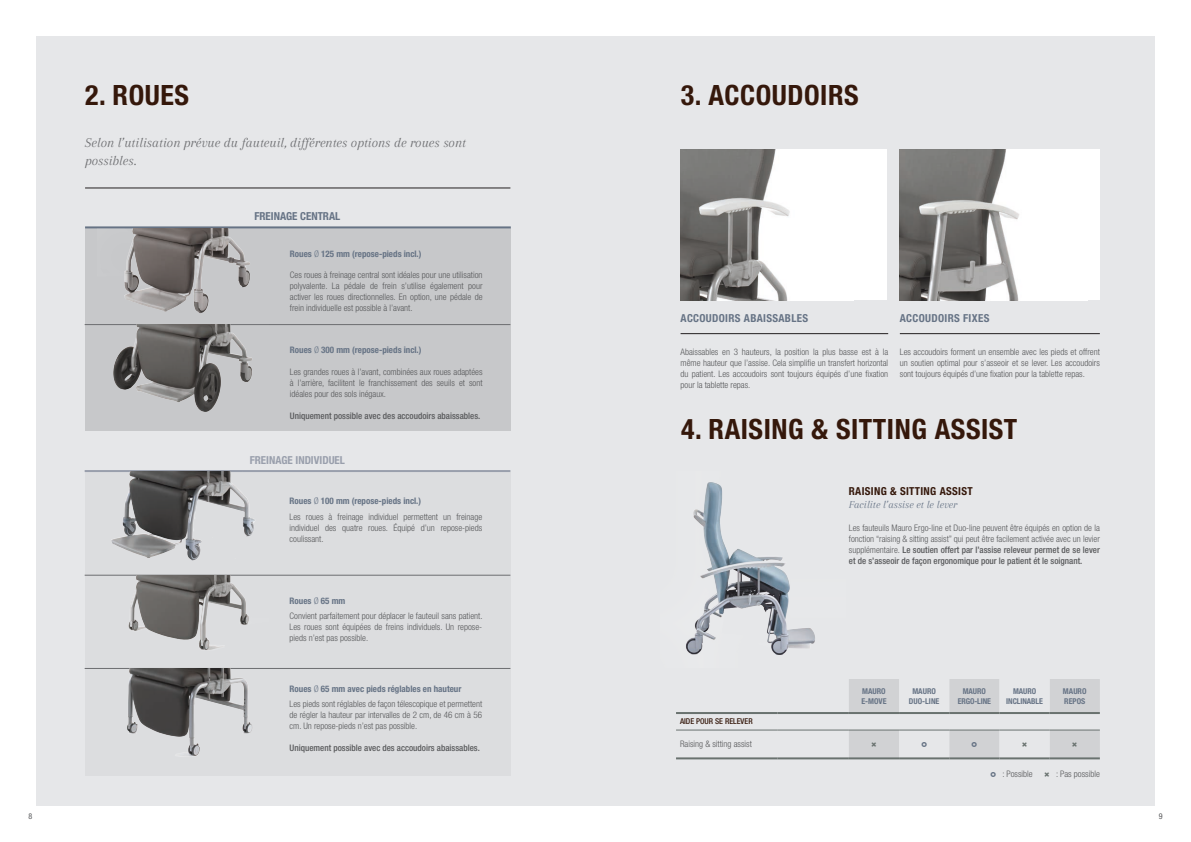
<style>
.page{position:relative;width:1191px;height:842px;background:#fff}
.page>*{position:absolute;margin:0;border:0;box-sizing:border-box;transform-origin:0 0}
.t1{font:700 condensed 28px "Helvetica Neue LT Std";letter-spacing:.02em;color:#35180b}
.t2{font:italic 14px/18px "Arapey";color:#6c6d70}
.t3{font:700 condensed 11px "Helvetica Neue LT Std";letter-spacing:.03em;color:#667385}
.t4{font:italic 11px "Arapey";color:#667385}
.t5{font:700 condensed 11px "Helvetica Neue LT Std";letter-spacing:.03em;color:#35180b}
.t6{font:700 condensed 11px "Helvetica Neue LT Std";color:#999fac}
.t7{font:700 condensed 11px "Helvetica Neue LT Std";color:#667385}
.lopende_tekst{font:300 condensed 9px/11px "Helvetica Neue LT Std";color:#57585a;text-align:justify}
.Body_2{font:700 condensed 9px "Helvetica Neue LT Std";color:#667385}
.t8{font:500 condensed 9px "Helvetica Neue LT Std";color:#57585a}
.t9{font:700 condensed 8px/9.6px "Helvetica Neue LT Std";color:#667385}
.t10{font:500 condensed 8px "Helvetica Neue LT Std";color:#35180b}
.t11{font:condensed 8px "Helvetica Neue LT Std";color:#57585a}
.s1{font-weight:300}
.s2{font-weight:500}
</style>
<div class="page">
<div style="left:36px;top:36px;width:1119px;height:770px;background:#e6e7e9"></div>
<div style="left:85px;top:228px;width:426px;height:203px;background:#c7c8ca"></div>
<div style="left:85px;top:472px;width:425px;height:304px;background:#dcdddf"></div>
<hr style="left:85px;top:226px;width:426px;height:2px;background:#667385">
<hr style="left:85px;top:470px;width:425px;height:2px;background:#999fac">
<hr style="left:85px;top:324px;width:425px;height:1px;background:#6c6d70">
<hr style="left:85px;top:575px;width:425px;height:1px;background:#6c6d70">
<hr style="left:85px;top:668px;width:425px;height:1px;background:#6c6d70">
<div style="left:680px;top:150px;width:206px;height:150px;background:#fff"></div>
<img style="left:680px;top:150px;width:110px;height:150px">
<div style="left:900px;top:150px;width:199px;height:150px;background:#fff"></div>
<img style="left:900px;top:150px;width:119px;height:150px">
<img style="left:686px;top:482px;width:129px;height:173px">
<hr style="left:680px;top:333px;width:208px;height:1px;background:#231f20">
<hr style="left:900px;top:333px;width:199px;height:1px;background:#231f20">
<hr style="left:85px;top:188px;width:425px;height:1px;background:#231f20">
<hr style="left:676px;top:730px;width:101px;height:1px;background:#69726f">
<hr style="left:777px;top:730px;width:72px;height:1px;background:#69726f">
<hr style="left:676px;top:757px;width:101px;height:2px;background:#69726f">
<hr style="left:777px;top:757px;width:72px;height:2px;background:#69726f">
<hr style="left:849px;top:757px;width:50px;height:2px;background:#69726f">
<hr style="left:899px;top:757px;width:50px;height:2px;background:#69726f">
<hr style="left:949px;top:757px;width:50px;height:2px;background:#69726f">
<hr style="left:999px;top:757px;width:50px;height:2px;background:#69726f">
<hr style="left:1049px;top:757px;width:50px;height:2px;background:#69726f">
<hr style="left:676px;top:712px;width:101px;height:2px;background:#69726f">
<hr style="left:777px;top:712px;width:72px;height:2px;background:#69726f">
<img style="left:113px;top:333px;width:139px;height:79px">
<img style="left:97px;top:472px;width:172px;height:178px">
<img style="left:127px;top:668px;width:125px;height:88px">
<img style="left:97px;top:228px;width:172px;height:105px">
<svg style="left:849px;top:679px;width:250px;height:79px"></svg>
<p class="t1" style="left:85px;top:78px;width:105px">2. ROUES</p>
<p class="t2" style="left:85px;top:134px;width:382px">Selon l’utilisation prévue du fauteuil, différentes options de roues sont possibles.</p>
<p class="t7" style="left:254px;top:209px;width:87px">FREINAGE CENTRAL</p>
<p class="Body_2" style="left:290px;top:248px;width:133px">Roues <span class="s1">Ø</span> 125 mm (repose-pieds incl.)</p>
<p class="lopende_tekst" style="left:290px;top:269px;width:194px">Ces roues à freinage central sont idéales pour une utilisation polyvalente. La pédale de frein s’utilise également pour activer les roues directionnelles. En option, une pédale de frein individuelle est possible à l’avant.</p>
<p class="Body_2" style="left:290px;top:344px;width:133px">Roues <span class="s1">Ø</span> 300 mm (repose-pieds incl.)</p>
<p class="lopende_tekst" style="left:290px;top:366px;width:194px">Les grandes roues à l’avant, combinées aux roues adaptées à l’arrière, facilitent le franchissement des seuils et sont idéales pour des sols inégaux.</p>
<p class="t8" style="left:290px;top:410px;width:192px">Uniquement possible avec des accoudoirs abaissables.</p>
<p class="t6" style="left:250px;top:454px;width:97px">FREINAGE INDIVIDUEL</p>
<p class="Body_2" style="left:289px;top:495px;width:133px">Roues <span class="s1">Ø</span> 100 mm (repose-pieds incl.)</p>
<p class="lopende_tekst" style="left:289px;top:511px;width:194px">Les roues à freinage individuel permettent un freinage individuel des quatre roues. Équipé d’un repose-pieds coulissant.</p>
<p class="Body_2" style="left:289px;top:596px;width:57px">Roues <span class="s1">Ø</span> 65 mm</p>
<p class="lopende_tekst" style="left:289px;top:610px;width:194px">Convient parfaitement pour déplacer le fauteuil sans patient.<br>Les roues sont équipées de freins individuels. Un repose&shy;pieds n’est pas possible.</p>
<p class="Body_2" style="left:289px;top:683px;width:173px">Roues <span class="s1">Ø</span> 65 mm avec pieds réglables en hauteur</p>
<p class="lopende_tekst" style="left:289px;top:698px;width:194px">Les pieds sont réglables de façon télescopique et permettent de régler la hauteur par intervalles de 2 cm, de 46 cm à 56 cm. Un repose-pieds n’est pas possible.</p>
<p class="t8" style="left:289px;top:743px;width:192px">Uniquement possible avec des accoudoirs abaissables.</p>
<p class="t1" style="left:681px;top:78px;width:179px">3. ACCOUDOIRS</p>
<p class="t3" style="left:680px;top:312px;width:129px">ACCOUDOIRS ABAISSABLES</p>
<p class="lopende_tekst" style="left:680px;top:346px;width:209px">Abaissables en 3 hauteurs, la position la plus basse est à la même hauteur que l’assise. Cela simplifie un transfert horizontal du patient. Les accoudoirs sont toujours équipés d’une fixation pour la tablette repas.</p>
<p class="t3" style="left:900px;top:312px;width:91px">ACCOUDOIRS FIXES</p>
<p class="lopende_tekst" style="left:900px;top:346px;width:201px">Les accoudoirs forment un ensemble avec les pieds et offrent un soutien optimal pour s’asseoir et se lever. Les accoudoirs sont toujours équipés d’une fixation pour la tablette repas.</p>
<p class="t1" style="left:681px;top:413px;width:338px">4. RAISING &amp; SITTING ASSIST</p>
<p class="t5" style="left:849px;top:485px;width:125px">RAISING &amp; SITTING ASSIST</p>
<p class="t4" style="left:849px;top:499px;width:110px">Facilite l’assise et le lever</p>
<p class="lopende_tekst" style="left:849px;top:522px;width:252px">Les fauteuils Mauro Ergo-line et Duo-line peuvent être équipés en option de la fonction “raising &amp; sitting assist” qui peut être facilement activée avec un levier supplémentaire. <span class="s2">Le soutien offert par l’assise releveur permet de se lever et de s’asseoir de façon ergonomique pour le patient ét le soignant.</span></p>
<p class="t10" style="left:680px;top:717px;width:74px">AIDE POUR SE RELEVER</p>
<p class="lopende_tekst" style="left:680px;top:739px;width:73px">Raising &amp; sitting assist</p>
<p class="t9" style="left:861px;top:686px;width:27px">MAURO<br>E-MOVE</p>
<p class="t9" style="left:912px;top:686px;width:25px">MAURO</p>
<p class="t9" style="left:909px;top:696px;width:32px">DUO-LINE</p>
<p class="t9" style="left:962px;top:686px;width:25px">MAURO</p>
<p class="t9" style="left:957px;top:696px;width:35px">ERGO-LINE</p>
<p class="t9" style="left:1013px;top:686px;width:25px">MAURO</p>
<p class="t9" style="left:1006px;top:696px;width:38px">INCLINABLE</p>
<p class="t9" style="left:1063px;top:686px;width:25px">MAURO</p>
<p class="t9" style="left:1064px;top:696px;width:23px">REPOS</p>
<p class="lopende_tekst" style="left:1002px;top:768px;width:32px">: Possible</p>
<p class="lopende_tekst" style="left:1056px;top:768px;width:45px">: Pas possible</p>
<p class="t11" style="left:28px;top:811px;width:5px">8</p>
<p class="t11" style="left:1158px;top:812px;width:5px">9</p>
</div>
